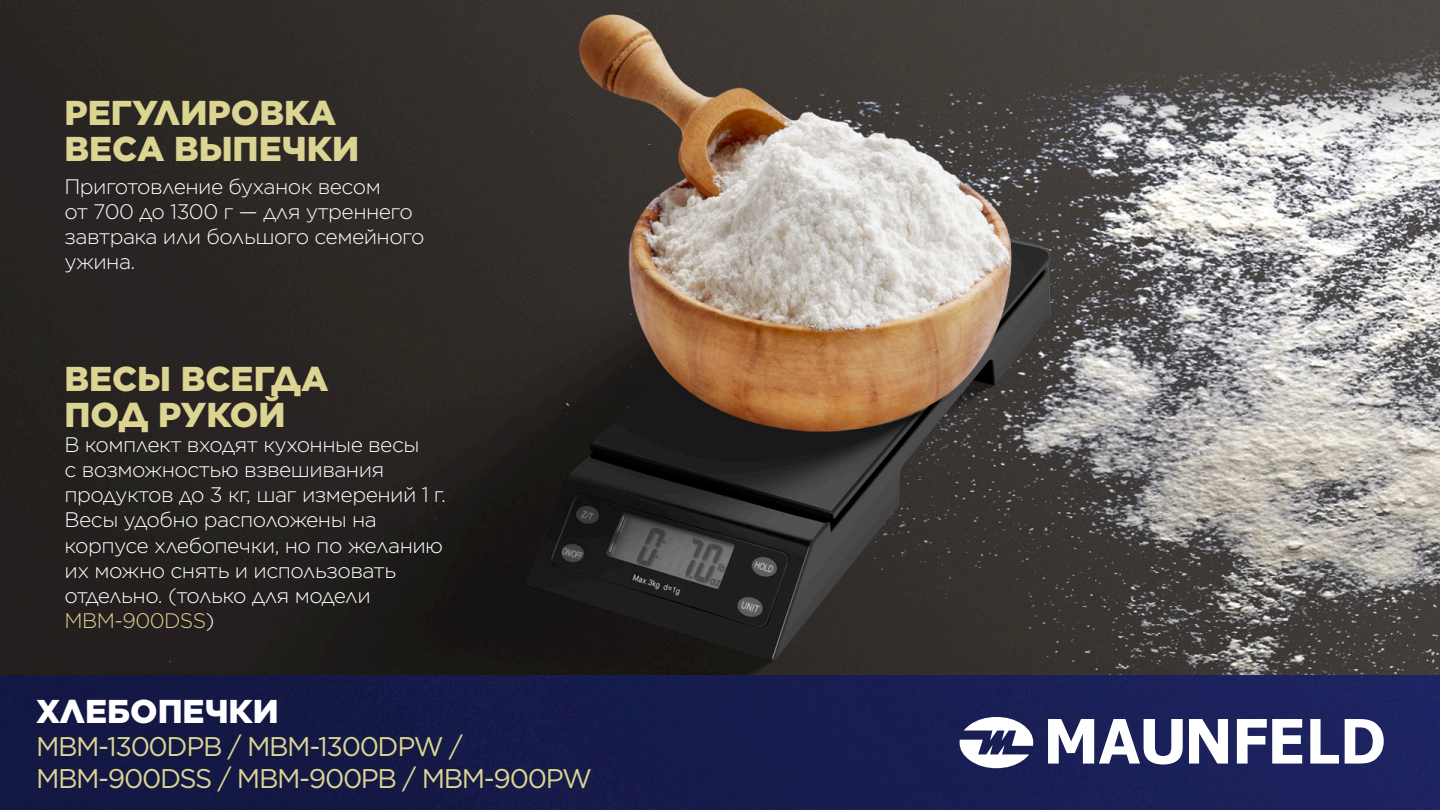
<style>
.page{position:relative;width:1440px;height:810px;background:#fff}
.page>*{position:absolute;margin:0;border:0;box-sizing:border-box;transform-origin:0 0}
.t1{font:900 34.5px/36px "Gotham";color:#dbd492}
.t2{font:900 33px "Gotham";color:#fff}
.t3{font:27px/32.4px "Gotham";letter-spacing:-.05em;color:#dbd492}
.t4{font:300 21px/25.2px "Gotham";letter-spacing:-.025em;color:#fff}
.s1{color:#dbd492}
</style>
<div class="page">
<img style="left:0;top:0;width:1440px;height:810px">
<svg style="left:960px;top:717px;width:424px;height:51px"></svg>
<p class="t1" style="left:64px;top:95px;width:296px">РЕГУЛИРОВКА<br>ВЕСА ВЫПЕЧКИ</p>
<p class="t4" style="left:64px;top:173px;width:362px">Приготовление буханок весом<br>от 700 до 1300 г — для утреннего завтрака или большого семейного ужина.</p>
<p class="t1" style="left:64px;top:360px;width:266px">ВЕСЫ ВСЕГДА<br>ПОД РУКОЙ</p>
<p class="t4" style="left:64px;top:431px;width:383px">В комплект входят кухонные весы<br>с возможностью взвешивания продуктов до 3 кг, шаг измерений 1 г.<br>Весы удобно расположены на корпусе хлебопечки, но по желанию их можно снять и использовать отдельно. (только для модели<br><span class="s1">MBM-900DSS</span>)</p>
<p class="t2" style="left:36px;top:689px;width:244px">ХЛЕБОПЕЧКИ</p>
<p class="t3" style="left:36px;top:729px;width:558px">MBM-1300DPB / MBM-1300DPW /<br>MBM-900DSS / MBM-900PB / MBM-900PW</p>
</div>
